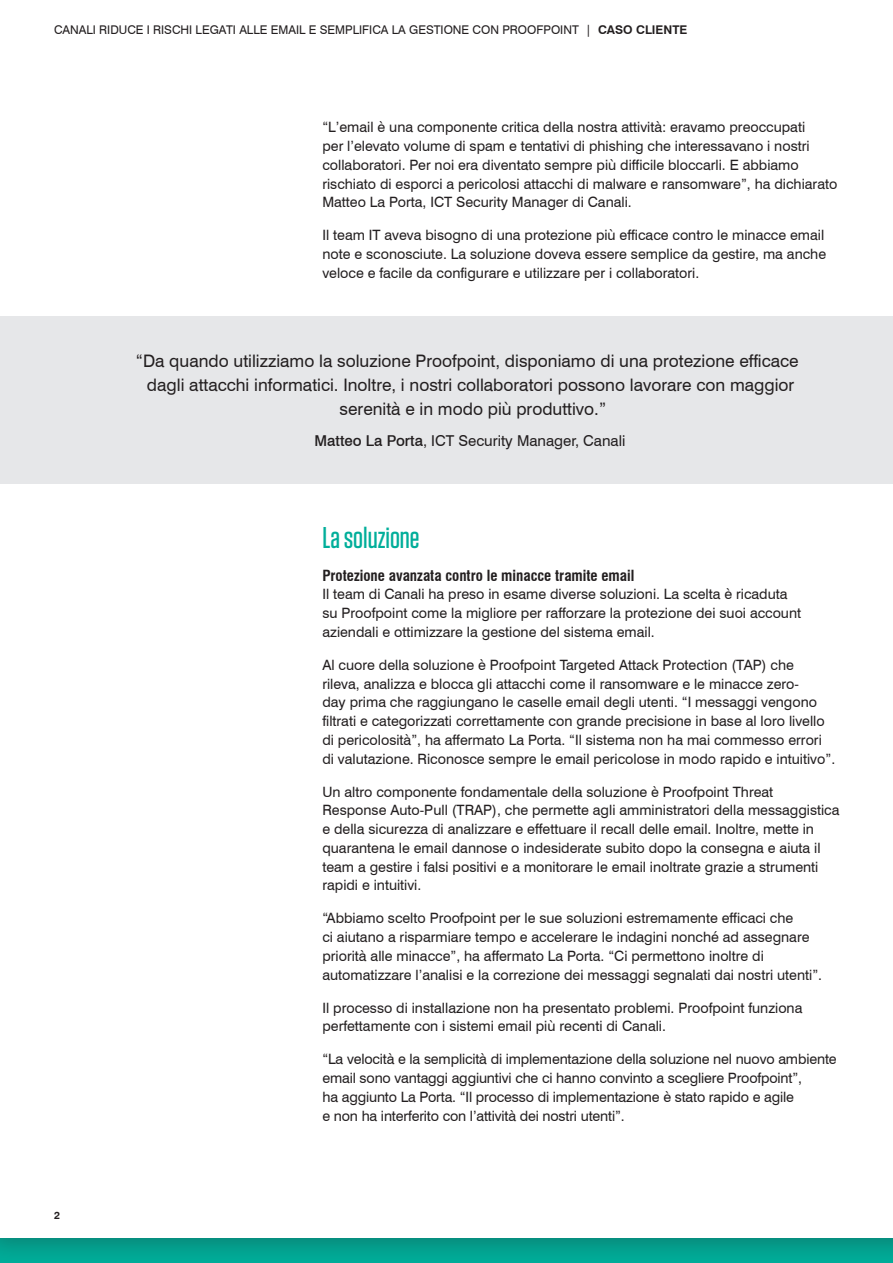
<style>
.page{position:relative;width:893px;height:1263px;background:#fff}
.page>*{position:absolute;margin:0;border:0;box-sizing:border-box;transform-origin:0 0}
.t1{font:500 30px "Tungsten";color:#00ae9a}
.t2{font:17.25px "Swiss 721 BT";color:#231f20}
.t3{font:700 condensed 15px "Swiss 721 BT";color:#231f20}
.t4{font:15px "Swiss 721 BT";color:#231f20}
.t5{font:14.25px/18.8px "Swiss 721 BT";color:#231f20}
.t6{font:12px "Swiss 721 BT";color:#231f20}
.t7{font:700 10.5px "Swiss 721 BT";color:#231f20}
.s1{font-weight:700}
.s2{font-weight:500}
</style>
<div class="page">
<div style="left:0;top:0;width:893px;height:1263px;background:#231f20;opacity:.3"></div>
<div style="left:0;top:0;width:893px;height:1237px;background:#fff"></div>
<div style="left:0;top:316px;width:893px;height:168px;background:#e6e7e9"></div>
<p class="t6" style="left:54px;top:22px;width:635px">CANALI RIDUCE I RISCHI LEGATI ALLE EMAIL E SEMPLIFICA LA GESTIONE CON PROOFPOINT | <span class="s1">CASO CLIENTE</span></p>
<p class="t5" style="left:322px;top:118px;width:516px">“L’email è una componente critica della nostra attività: eravamo preoccupati<br>per l’elevato volume di spam e tentativi di phishing che interessavano i nostri collaboratori. Per noi era diventato sempre più difficile bloccarli. E abbiamo rischiato di esporci a pericolosi attacchi di malware e ransomware”, ha dichiarato Matteo La Porta, ICT Security Manager di Canali.</p>
<p class="t5" style="left:322px;top:226px;width:505px">Il team IT aveva bisogno di una protezione più efficace contro le minacce email note e sconosciute. La soluzione doveva essere semplice da gestire, ma anche veloce e facile da configurare e utilizzare per i collaboratori.</p>
<p class="t2" style="left:136px;top:351px;width:664px">“Da quando utilizziamo la soluzione Proofpoint, disponiamo di una protezione efficace</p>
<p class="t2" style="left:147px;top:375px;width:649px">dagli attacchi informatici. Inoltre, i nostri collaboratori possono lavorare con maggior</p>
<p class="t2" style="left:340px;top:399px;width:268px">serenità e in modo più produttivo.”</p>
<p class="t4" style="left:315px;top:431px;width:312px"><span class="s2">Matteo La Porta</span>, ICT Security Manager, Canali</p>
<p class="t7" style="left:54px;top:1208px;width:7px">2</p>
<h1 class="t1" style="left:322px;top:522px;width:99px">La soluzione</h1>
<p class="t3" style="left:322px;top:566px;width:313px">Protezione avanzata contro le minacce tramite email</p>
<p class="t5" style="left:322px;top:585px;width:480px">Il team di Canali ha preso in esame diverse soluzioni. La scelta è ricaduta su Proofpoint come la migliore per rafforzare la protezione dei suoi account aziendali e ottimizzare la gestione del sistema email.</p>
<p class="t5" style="left:322px;top:655px;width:514px">Al cuore della soluzione è Proofpoint Targeted Attack Protection (TAP) che<br>rileva, analizza e blocca gli attacchi come il ransomware e le minacce zero-<br>day prima che raggiungano le caselle email degli utenti. “I messaggi vengono filtrati e categorizzati correttamente con grande precisione in base al loro livello di pericolosità”, ha affermato La Porta. “Il sistema non ha mai commesso errori di valutazione. Riconosce sempre le email pericolose in modo rapido e intuitivo”.</p>
<p class="t5" style="left:322px;top:782px;width:519px">Un altro componente fondamentale della soluzione è Proofpoint Threat Response Auto-Pull (TRAP), che permette agli amministratori della messaggistica e della sicurezza di analizzare e effettuare il recall delle email. Inoltre, mette in quarantena le email dannose o indesiderate subito dopo la consegna e aiuta il team a gestire i falsi positivi e a monitorare le email inoltrate grazie a strumenti rapidi e intuitivi.</p>
<p class="t5" style="left:322px;top:909px;width:501px">“Abbiamo scelto Proofpoint per le sue soluzioni estremamente efficaci che<br>ci aiutano a risparmiare tempo e accelerare le indagini nonché ad assegnare priorità alle minacce”, ha affermato La Porta. “Ci permettono inoltre di automatizzare l’analisi e la correzione dei messaggi segnalati dai nostri utenti”.</p>
<p class="t5" style="left:322px;top:998px;width:482px">Il processo di installazione non ha presentato problemi. Proofpoint funziona perfettamente con i sistemi email più recenti di Canali.</p>
<p class="t5" style="left:322px;top:1050px;width:516px">“La velocità e la semplicità di implementazione della soluzione nel nuovo ambiente email sono vantaggi aggiuntivi che ci hanno convinto a scegliere Proofpoint”,<br>ha aggiunto La Porta. “Il processo di implementazione è stato rapido e agile<br>e non ha interferito con l’attività dei nostri utenti”.</p>
</div>
